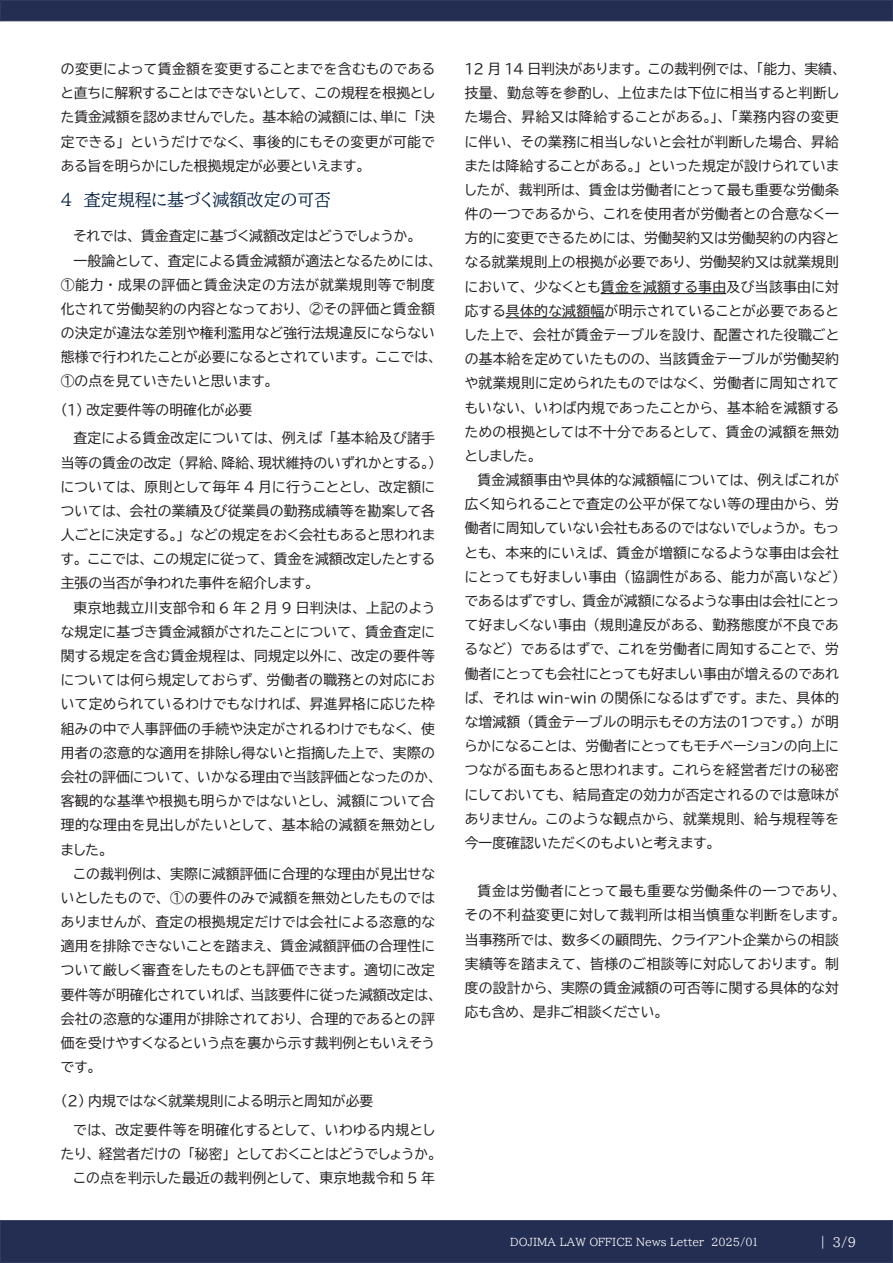
<style>
.page{position:relative;width:893px;height:1263px;background:#fff}
.page>*{position:absolute;margin:0;border:0;box-sizing:border-box;transform-origin:0 0}
.t1{font:16.95px "BIZUDP Mincho";color:#001e40}
.t2{font:13.8px/24.2px "BIZUDP Gothic";letter-spacing:.01em;color:#231f20;text-align:justify}
.t3{font:13.8px/28.5px "BIZUDP Gothic";letter-spacing:.035em;color:#231f20}
.t4{font:13.8px "BIZUDP Gothic";letter-spacing:.05em;color:#231f20}
.t5{font:12.75px "BIZUDP Mincho";color:#fff}
.t6{font:10.65px "BIZUDP Mincho";color:#fff}
</style>
<div class="page">
<div style="left:0;top:1220px;width:893px;height:43px;background:#232e52;border:1px solid #232e52"></div>
<div style="left:0;top:0;width:893px;height:21px;background:#232e52;border:1px solid #232e52"></div>
<hr style="left:601px;top:293px;width:125px;height:1px;background:#000">
<hr style="left:506px;top:317px;width:98px;height:1px;background:#000">
<p class="t2" style="left:61px;top:57px;width:376px">の変更によって賃金額を変更することまでを含むものであると直ちに解釈することはできないとして、この規程を根拠とした賃金減額を認めませんでした。基本給の減額には、単に「決定できる」というだけでなく、事後的にもその変更が可能である旨を明らかにした根拠規定が必要といえます。</p>
<p class="t1" style="left:61px;top:191px;width:272px">４　査定規程に基づく減額改定の可否</p>
<p class="t2" style="left:74px;top:224px;width:344px">それでは、賃金査定に基づく減額改定はどうでしょうか。</p>
<p class="t2" style="left:74px;top:248px;width:364px">一般論として、査定による賃金減額が適法となるためには、</p>
<p class="t4" style="left:61px;top:278px;width:376px">①能力・成果の評価と賃金決定の方法が就業規則等で制度</p>
<p class="t2" style="left:61px;top:297px;width:376px">化されて労働契約の内容となっており、 ②その評価と賃金額</p>
<p class="t2" style="left:61px;top:321px;width:376px">の決定が違法な差別や権利濫用など強行法規違反にならない</p>
<p class="t2" style="left:61px;top:345px;width:377px">態様で行われたことが必要になるとされています。ここでは、</p>
<p class="t2" style="left:61px;top:369px;width:213px">①の点を見ていきたいと思います。</p>
<p class="t2" style="left:74px;top:395px;width:363px;line-height:28.5px;text-indent:-13px">(1) 改定要件等の明確化が必要<br>査定による賃金改定については、例えば「基本給及び諸手</p>
<p class="t2" style="left:61px;top:450px;width:376px">当等の賃金の改定（昇給、降給、現状維持のいずれかとする。）については、原則として毎年 4 月に行うこととし、改定額については、会社の業績及び従業員の勤務成績等を勘案して各人ごとに決定する。」などの規定をおく会社もあると思われます。ここでは、この規定に従って、賃金を減額改定したとする主張の当否が争われた事件を紹介します。</p>
<p class="t2" style="left:61px;top:595px;width:377px;text-indent:13px">東京地裁立川支部令和 6 年 2 月 9 日判決は、上記のような規定に基づき賃金減額がされたことについて、賃金査定に関する規定を含む賃金規程は、同規定以外に、改定の要件等については何ら規定しておらず、労働者の職務との対応において定められているわけでもなければ、昇進昇格に応じた枠組みの中で人事評価の手続や決定がされるわけでもなく、使用者の恣意的な適用を排除し得ないと指摘した上で、実際の会社の評価について、いかなる理由で当該評価となったのか、客観的な基準や根拠も明らかではないとし、減額について合理的な理由を見出しがたいとして、基本給の減額を無効としました。</p>
<p class="t2" style="left:61px;top:861px;width:377px;text-indent:13px">この裁判例は、実際に減額評価に合理的な理由が見出せないとしたもので、 ①の要件のみで減額を無効としたものではありませんが、査定の根拠規定だけでは会社による恣意的な適用を排除できないことを踏まえ、賃金減額評価の合理性について厳しく審査をしたものとも評価できます。適切に改定要件等が明確化されていれば、当該要件に従った減額改定は、会社の恣意的な運用が排除されており、合理的であるとの評価を受けやすくなるという点を裏から示す裁判例ともいえそうです。</p>
<p class="t3" style="left:74px;top:1087px;width:363px;text-indent:-13px">(2) 内規ではなく就業規則による明示と周知が必要<br>では、改定要件等を明確化するとして、いわゆる内規とし</p>
<p class="t2" style="left:61px;top:1141px;width:377px;text-align:right">たり、経営者だけの「秘密」としておくことはどうでしょうか。この点を判示した最近の裁判例として、東京地裁令和 5 年</p>
<p class="t2" style="left:465px;top:57px;width:377px">12 月 14 日判決があります。この裁判例では、「能力、実績、技量、勤怠等を参酌し、上位または下位に相当すると判断した場合、昇給又は降給することがある。」、「業務内容の変更に伴い、その業務に相当しないと会社が判断した場合、昇給または降給することがある。」といった規定が設けられていましたが、裁判所は、賃金は労働者にとって最も重要な労働条件の一つであるから、これを使用者が労働者との合意なく一方的に変更できるためには、労働契約又は労働契約の内容となる就業規則上の根拠が必要であり、労働契約又は就業規則において、少なくとも賃金を減額する事由及び当該事由に対応する具体的な減額幅が明示されていることが必要であるとした上で、会社が賃金テーブルを設け、配置された役職ごとの基本給を定めていたものの、当該賃金テーブルが労働契約や就業規則に定められたものではなく、労働者に周知されてもいない、いわば内規であったことから、基本給を減額するための根拠としては不十分であるとして、賃金の減額を無効としました。</p>
<p class="t2" style="left:465px;top:468px;width:376px;text-indent:13px">賃金減額事由や具体的な減額幅については、例えばこれが広く知られることで査定の公平が保てない等の理由から、労働者に周知していない会社もあるのではないでしょうか。もっとも、本来的にいえば、賃金が増額になるような事由は会社にとっても好ましい事由（協調性がある、能力が高いなど）であるはずですし、賃金が減額になるような事由は会社にとって好ましくない事由（規則違反がある、勤務態度が不良であるなど）であるはずで、これを労働者に周知することで、労働者にとっても会社にとっても好ましい事由が増えるのであれば、それは win-win の関係になるはずです。また、具体的な増減額（賃金テーブルの明示もその方法の１つです。）が明らかになることは、労働者にとってもモチベーションの向上につながる面もあると思われます。これらを経営者だけの秘密にしておいても、結局査定の効力が否定されるのでは意味がありません。このような観点から、就業規則、給与規程等を今一度確認いただくのもよいと考えます。</p>
<p class="t2" style="left:465px;top:879px;width:377px;text-indent:13px">賃金は労働者にとって最も重要な労働条件の一つであり、その不利益変更に対して裁判所は相当慎重な判断をします。当事務所では、数多くの顧問先、クライアント企業からの相談実績等を踏まえて、皆様のご相談等に対応しております。制度の設計から、実際の賃金減額の可否等に関する具体的な対応も含め、是非ご相談ください。</p>
<p class="t6" style="left:510px;top:1236px;width:249px">DOJIMA LAW OFFICE News Letter 2025/01</p>
<p class="t5" style="left:816px;top:1235px;width:41px">｜ 3/9</p>
</div>
